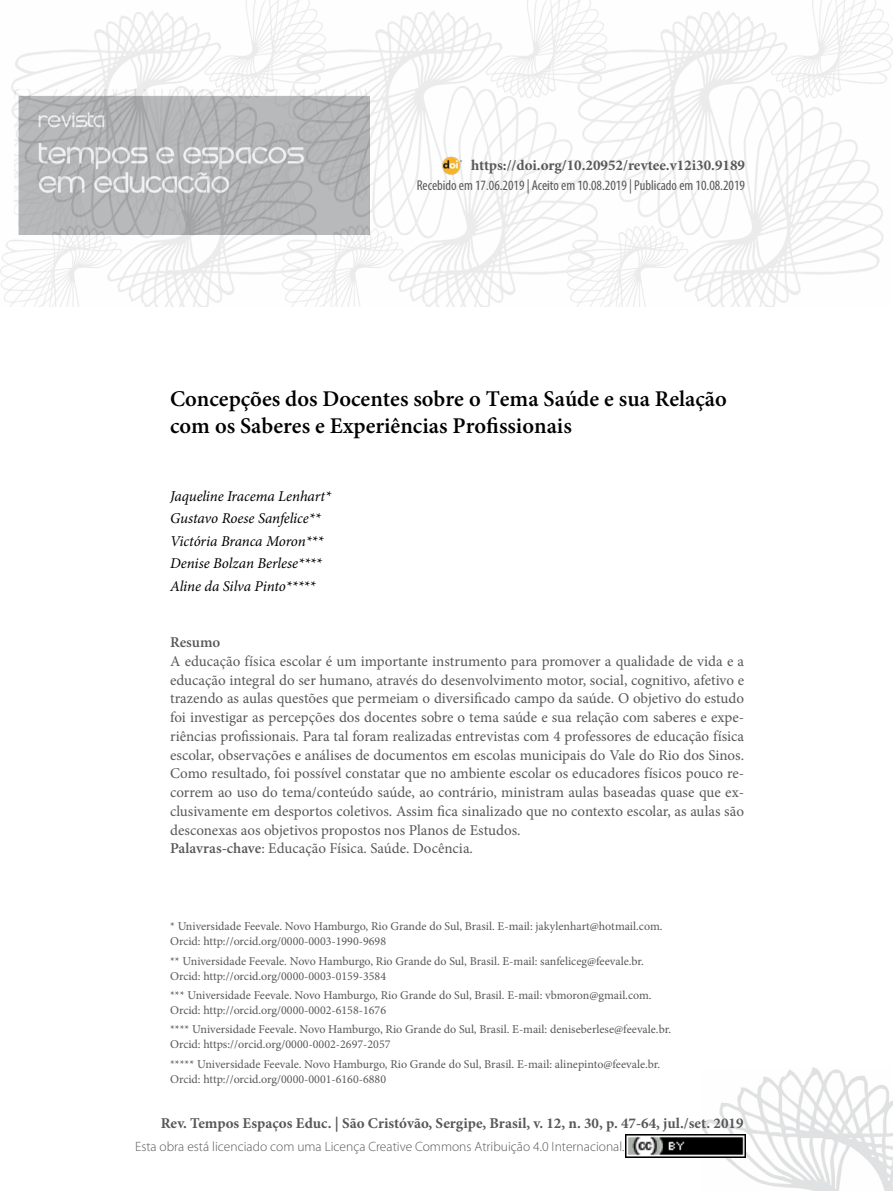
<style>
.page{position:relative;width:893px;height:1191px;background:#fff}
.page>*{position:absolute;margin:0;border:0;box-sizing:border-box;transform-origin:0 0}
.t1{font:600 22.5px/27px "Minion Pro";color:#000}
.t2{font:15px/18.8px "Minion Pro";color:#57585a}
.t3{font:700 15px "Minion Pro";color:#57585a}
.t4{font:italic 15px/22.5px "Minion Pro";letter-spacing:-.01em;color:#000}
.t5{font:600 15px "Minion Pro";color:#57585a}
.t6{font:condensed 14.25px "Myriad Pro";color:#57585a}
.t7{font:300 13.5px "Myriad Pro";color:#57585a}
.t8{font:12px/15px "Minion Pro";color:#57585a}
.s1{color:#fff}
.s2{font-weight:600}
</style>
<div class="page">
<img style="left:0;top:0;width:893px;height:306px">
<img style="left:702px;top:1068px;width:191px;height:123px">
<img style="left:626px;top:1134px;width:120px;height:23px">
<img style="left:439px;top:156px;width:29px;height:19px">
<p class="t3" style="left:471px;top:155px;width:275px">https://doi.org/10.20952/revtee.v12i30.9189</p>
<p class="t6" style="left:417px;top:176px;width:330px">Recebido em 17.06.2019 | Aceito em 10.08.2019 | Publicado em 10.08.2019</p>
<h1 class="t1" style="left:170px;top:385px;width:558px">Concepções dos Docentes sobre o Tema Saúde e sua Relação com os Saberes e Experiências Profissionais</h1>
<p class="t4" style="left:170px;top:484px;width:170px">Jaqueline Iracema Lenhart*<span class="s1">1<br></span>Gustavo Roese Sanfelice**<span class="s1">2<br></span>Victória Branca Moron***<span class="s1">3<br></span>Denise Bolzan Berlese****<span class="s1">4<br></span>Aline da Silva Pinto*****<span class="s1">5</span></p>
<p class="t5" style="left:170px;top:632px;width:52px">Resumo</p>
<p class="t2" style="left:170px;top:652px;width:576px">A educação física escolar é um importante instrumento para promover a qualidade de vida e a educação integral do ser humano, através do desenvolvimento motor, social, cognitivo, afetivo e trazendo as aulas questões que permeiam o diversificado campo da saúde. O objetivo do estudo foi investigar as percepções dos docentes sobre o tema saúde e sua relação com saberes e expe&shy;riências profissionais. Para tal foram realizadas entrevistas com 4 professores de educação física escolar, observações e análises de documentos em escolas municipais do Vale do Rio dos Sinos.<br>Como resultado, foi possível constatar que no ambiente escolar os educadores físicos pouco re&shy;correm ao uso do tema/conteúdo saúde, ao contrário, ministram aulas baseadas quase que ex&shy;clusivamente em desportos coletivos. Assim fica sinalizado que no contexto escolar, as aulas são desconexas aos objetivos propostos nos Planos de Estudos.<br><span class="s2">Palavras-chave</span>: Educação Física. Saúde. Docência.</p>
<p class="t8" style="left:170px;top:919px;width:494px">* Universidade Feevale. Novo Hamburgo, Rio Grande do Sul, Brasil. E-mail: jakylenhart@hotmail.com.<br>Orcid: http://orcid.org/0000-0003-1990-9698</p>
<p class="t8" style="left:170px;top:953px;width:475px">** Universidade Feevale. Novo Hamburgo, Rio Grande do Sul, Brasil. E-mail: sanfeliceg@feevale.br.<br>Orcid: http://orcid.org/0000-0003-0159-3584</p>
<p class="t8" style="left:170px;top:987px;width:483px">*** Universidade Feevale. Novo Hamburgo, Rio Grande do Sul, Brasil. E-mail: vbmoron@gmail.com.<br>Orcid: http://orcid.org/0000-0002-6158-1676</p>
<p class="t8" style="left:170px;top:1022px;width:502px">**** Universidade Feevale. Novo Hamburgo, Rio Grande do Sul, Brasil. E-mail: deniseberlese@feevale.br.<br>Orcid: https://orcid.org/0000-0002-2697-2057</p>
<p class="t8" style="left:170px;top:1056px;width:492px">***** Universidade Feevale. Novo Hamburgo, Rio Grande do Sul, Brasil. E-mail: alinepinto@feevale.br.<br>Orcid: http://orcid.org/0000-0001-6160-6880</p>
<p class="t3" style="left:161px;top:1112px;width:584px">Rev. Tempos Espaços Educ. | São Cristóvão, Sergipe, Brasil, v. 12, n. 30, p. 47-64, jul./set. 2019</p>
<p class="t7" style="left:135px;top:1138px;width:491px">Esta obra está licenciado com uma Licença Creative Commons Atribuição 4.0 Internacional.</p>
</div>
